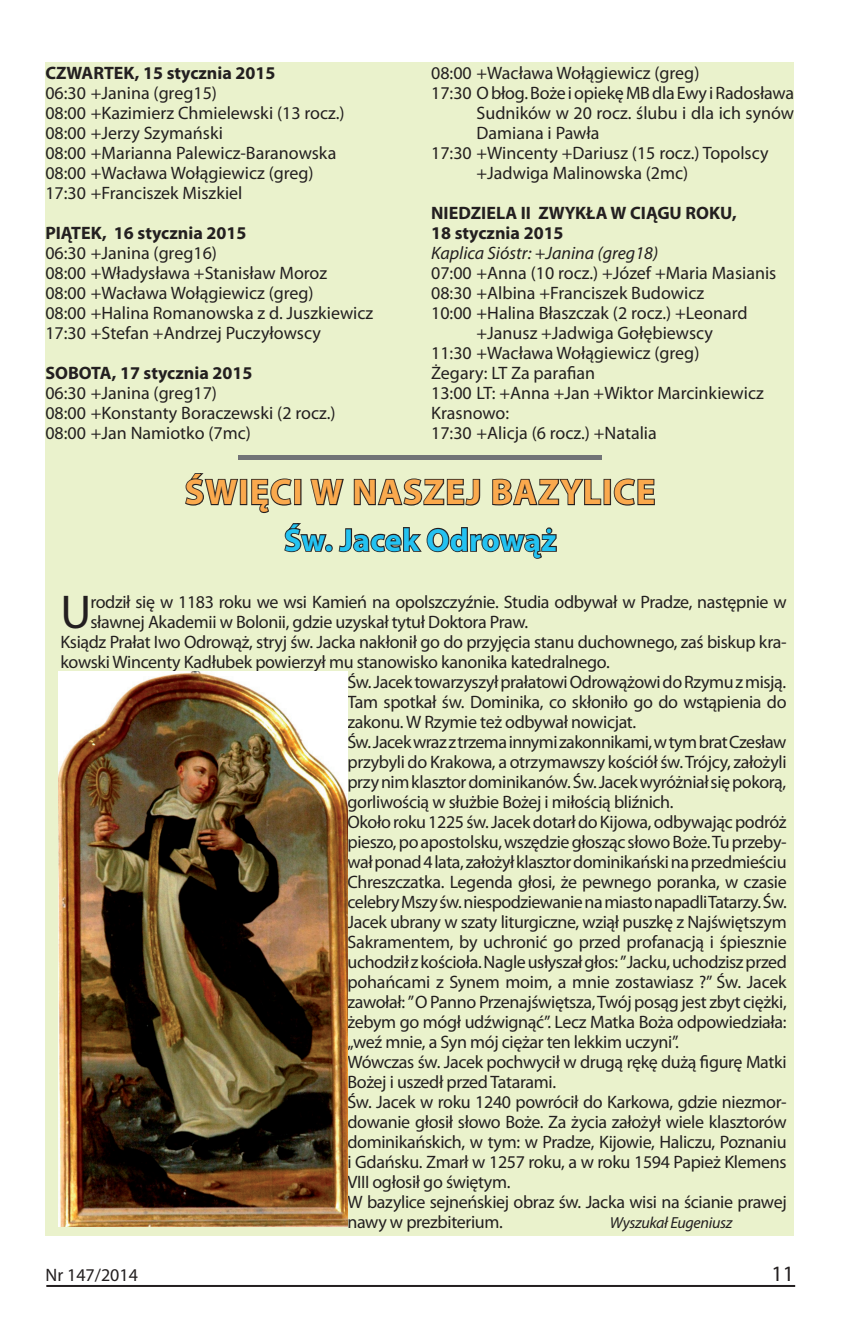
<style>
.page{position:relative;width:868px;height:1338px;background:#fff}
.page>*{position:absolute;margin:0;border:0;box-sizing:border-box;transform-origin:0 0}
.t1{font:47.6px "Myriad Pro";color:#231f20}
.t2{font:700 36px "Myriad Pro";letter-spacing:.03em;color:#faa94d}
.t3{font:700 32px "Myriad Pro";letter-spacing:.005em;color:#23c2f1}
.t4{font:22px "Myriad Pro";color:#231f20}
.t5{font:18px "Myriad Pro";letter-spacing:-.02em;color:#231f20}
.t6{font:18px/20px "Myriad Pro";color:#231f20}
.t7{font:700 18px/20px "Myriad Pro";color:#231f20}
.t8{font:italic 18px "Myriad Pro";color:#231f20}
.t9{font:italic 16px "Myriad Pro";letter-spacing:-.02em;color:#231f20}
</style>
<div class="page">
<hr style="left:46px;top:1285px;width:749px;height:2px;background:#231f20">
<div style="left:45px;top:62px;width:749px;height:1174px;background:#eaf2cc"></div>
<hr style="left:238px;top:456px;width:363px;height:4px;background:#727477">
<svg style="left:185px;top:455px;width:54px;height:51px"></svg>
<div style="left:240px;top:479px;width:7px;height:26px;border:2px solid #231f20"></div>
<div style="left:603px;top:479px;width:8px;height:26px;border:2px solid #231f20"></div>
<svg style="left:613px;top:478px;width:42px;height:28px"></svg>
<svg style="left:250px;top:455px;width:352px;height:104px"></svg>
<img style="left:58px;top:672px;width:289px;height:555px">
<p class="t6" style="left:431px;top:62px;width:270px">08:00 +Wacława Wołągiewicz (greg)</p>
<p class="t5" style="left:431px;top:82px;width:364px">17:30 O błog. Boże i opiekę MB dla Ewy i Radosława</p>
<p class="t6" style="left:476px;top:102px;width:319px">Sudników w 20 rocz. ślubu i dla ich synów</p>
<p class="t6" style="left:476px;top:122px;width:124px">Damiana i Pawła</p>
<p class="t6" style="left:431px;top:142px;width:339px">17:30 +Wincenty +Dariusz (15 rocz.) Topolscy</p>
<p class="t6" style="left:476px;top:162px;width:213px">+Jadwiga Malinowska (2mc)</p>
<p class="t7" style="left:431px;top:202px;width:307px">NIEDZIELA II ZWYKŁA W CIĄGU ROKU,<br>18 stycznia 2015</p>
<p class="t8" style="left:431px;top:242px;width:228px">Kaplica Sióstr: +Janina (greg18)</p>
<p class="t6" style="left:431px;top:262px;width:346px">07:00 +Anna (10 rocz.) +Józef +Maria Masianis</p>
<p class="t6" style="left:431px;top:282px;width:274px">08:30 +Albina +Franciszek Budowicz</p>
<p class="t6" style="left:431px;top:302px;width:318px">10:00 +Halina Błaszczak (2 rocz.) +Leonard</p>
<p class="t6" style="left:476px;top:322px;width:238px">+Janusz +Jadwiga Gołębiewscy</p>
<p class="t6" style="left:431px;top:342px;width:270px">11:30 +Wacława Wołągiewicz (greg)</p>
<p class="t6" style="left:431px;top:362px;width:165px">Żegary: LT Za parafian</p>
<p class="t6" style="left:431px;top:382px;width:334px">13:00 LT: +Anna +Jan +Wiktor Marcinkiewicz</p>
<p class="t6" style="left:431px;top:402px;width:79px">Krasnowo:</p>
<p class="t6" style="left:431px;top:422px;width:227px">17:30 +Alicja (6 rocz.) +Natalia</p>
<h2 class="t2" style="left:185px;top:469px;width:472px">ŚWIĘCI W NASZEJ BAZYLICE</h2>
<h3 class="t3" style="left:284px;top:519px;width:274px">Św. Jacek Odrowąż</h3>
<p class="t7" style="left:45px;top:62px;width:232px">CZWARTEK, 15 stycznia 2015</p>
<p class="t6" style="left:45px;top:82px;width:301px">06:30 +Janina (greg15)<br>08:00 +Kazimierz Chmielewski (13 rocz.)<br>08:00 +Jerzy Szymański<br>08:00 +Marianna Palewicz-Baranowska<br>08:00 +Wacława Wołągiewicz (greg)<br>17:30 +Franciszek Miszkiel</p>
<p class="t7" style="left:45px;top:222px;width:202px">PIĄTEK, 16 stycznia 2015</p>
<p class="t6" style="left:45px;top:242px;width:329px">06:30 +Janina (greg16)<br>08:00 +Władysława +Stanisław Moroz<br>08:00 +Wacława Wołągiewicz (greg)<br>08:00 +Halina Romanowska z d. Juszkiewicz 17:30 +Stefan +Andrzej Puczyłowscy</p>
<p class="t7" style="left:45px;top:362px;width:209px">SOBOTA, 17 stycznia 2015</p>
<p class="t6" style="left:45px;top:382px;width:292px">06:30 +Janina (greg17)<br>08:00 +Konstanty Boraczewski (2 rocz.)<br>08:00 +Jan Namiotko (7mc)</p>
<h1 class="t1" style="left:60px;top:583px;width:32px">U</h1>
<p class="t5" style="left:90px;top:591px;width:697px">rodził się w 1183 roku we wsi Kamień na opolszczyźnie. Studia odbywał w Pradze, następnie w</p>
<p class="t5" style="left:90px;top:611px;width:439px">sławnej Akademii w Bolonii, gdzie uzyskał tytuł Doktora Praw.</p>
<p class="t5" style="left:60px;top:631px;width:727px">Ksiądz Prałat Iwo Odrowąż, stryj św. Jacka nakłonił go do przyjęcia stanu duchownego, zaś biskup kra-</p>
<p class="t5" style="left:60px;top:651px;width:550px">kowski Wincenty Kadłubek powierzył mu stanowisko kanonika katedralnego.</p>
<p class="t5" style="left:347px;top:671px;width:440px">Św. Jacek towarzyszył prałatowi Odrowążowi do Rzymu z misją.</p>
<p class="t5" style="left:347px;top:691px;width:440px">Tam spotkał św. Dominika, co skłoniło go do wstąpienia do</p>
<p class="t5" style="left:347px;top:711px;width:290px">zakonu. W Rzymie też odbywał nowicjat.</p>
<p class="t5" style="left:347px;top:731px;width:440px">Św. Jacek wraz z trzema innymi zakonnikami, w tym brat Czesław</p>
<p class="t5" style="left:347px;top:751px;width:440px">przybyli do Krakowa, a otrzymawszy kościół św. Trójcy, założyli</p>
<p class="t5" style="left:347px;top:771px;width:440px">przy nim klasztor dominikanów. Św. Jacek wyróżniał się pokorą,</p>
<p class="t5" style="left:347px;top:791px;width:327px">gorliwością w służbie Bożej i miłością bliźnich.</p>
<p class="t5" style="left:347px;top:811px;width:440px">Około roku 1225 św. Jacek dotarł do Kijowa, odbywając podróż</p>
<p class="t5" style="left:347px;top:831px;width:440px">pieszo, po apostolsku, wszędzie głosząc słowo Boże. Tu przeby-</p>
<p class="t5" style="left:347px;top:851px;width:440px">wał ponad 4 lata, założył klasztor dominikański na przedmieściu</p>
<p class="t5" style="left:347px;top:871px;width:440px">Chreszczatka. Legenda głosi, że pewnego poranka, w czasie</p>
<p class="t5" style="left:347px;top:891px;width:441px">celebry Mszy św. niespodziewanie na miasto napadli Tatarzy. Św.</p>
<p class="t5" style="left:347px;top:911px;width:440px">Jacek ubrany w szaty liturgiczne, wziął puszkę z Najświętszym</p>
<p class="t5" style="left:347px;top:931px;width:441px">Sakramentem, by uchronić go przed profanacją i śpiesznie</p>
<p class="t5" style="left:347px;top:951px;width:441px">uchodził z kościoła. Nagle usłyszał głos: ” Jacku, uchodzisz przed</p>
<p class="t5" style="left:347px;top:971px;width:440px">pohańcami z Synem moim, a mnie zostawiasz ?” Św. Jacek</p>
<p class="t5" style="left:347px;top:991px;width:440px">zawołał: ” O Panno Przenajświętsza, Twój posąg jest zbyt ciężki,</p>
<p class="t5" style="left:347px;top:1011px;width:440px">żebym go mógł udźwignąć”. Lecz Matka Boża odpowiedziała:</p>
<p class="t5" style="left:347px;top:1031px;width:333px">„weź mnie, a Syn mój ciężar ten lekkim uczyni”.</p>
<p class="t5" style="left:347px;top:1051px;width:440px">Wówczas św. Jacek pochwycił w drugą rękę dużą figurę Matki</p>
<p class="t5" style="left:347px;top:1071px;width:210px">Bożej i uszedł przed Tatarami.</p>
<p class="t5" style="left:347px;top:1091px;width:440px">Św. Jacek w roku 1240 powrócił do Karkowa, gdzie niezmor-</p>
<p class="t5" style="left:347px;top:1111px;width:440px">dowanie głosił słowo Boże. Za życia założył wiele klasztorów</p>
<p class="t5" style="left:347px;top:1131px;width:440px">dominikańskich, w tym: w Pradze, Kijowie, Haliczu, Poznaniu</p>
<p class="t5" style="left:347px;top:1151px;width:440px">i Gdańsku. Zmarł w 1257 roku, a w roku 1594 Papież Klemens</p>
<p class="t5" style="left:347px;top:1171px;width:164px">VIII ogłosił go świętym.</p>
<p class="t5" style="left:347px;top:1191px;width:440px">W bazylice sejneńskiej obraz św. Jacka wisi na ścianie prawej</p>
<p class="t5" style="left:347px;top:1211px;width:157px">nawy w prezbiterium.</p>
<p class="t9" style="left:609px;top:1213px;width:124px">Wyszukał Eugeniusz</p>
<p class="t6" style="left:45px;top:1265px;width:94px">Nr 147/2014</p>
<p class="t4" style="left:771px;top:1260px;width:24px">11</p>
</div>
